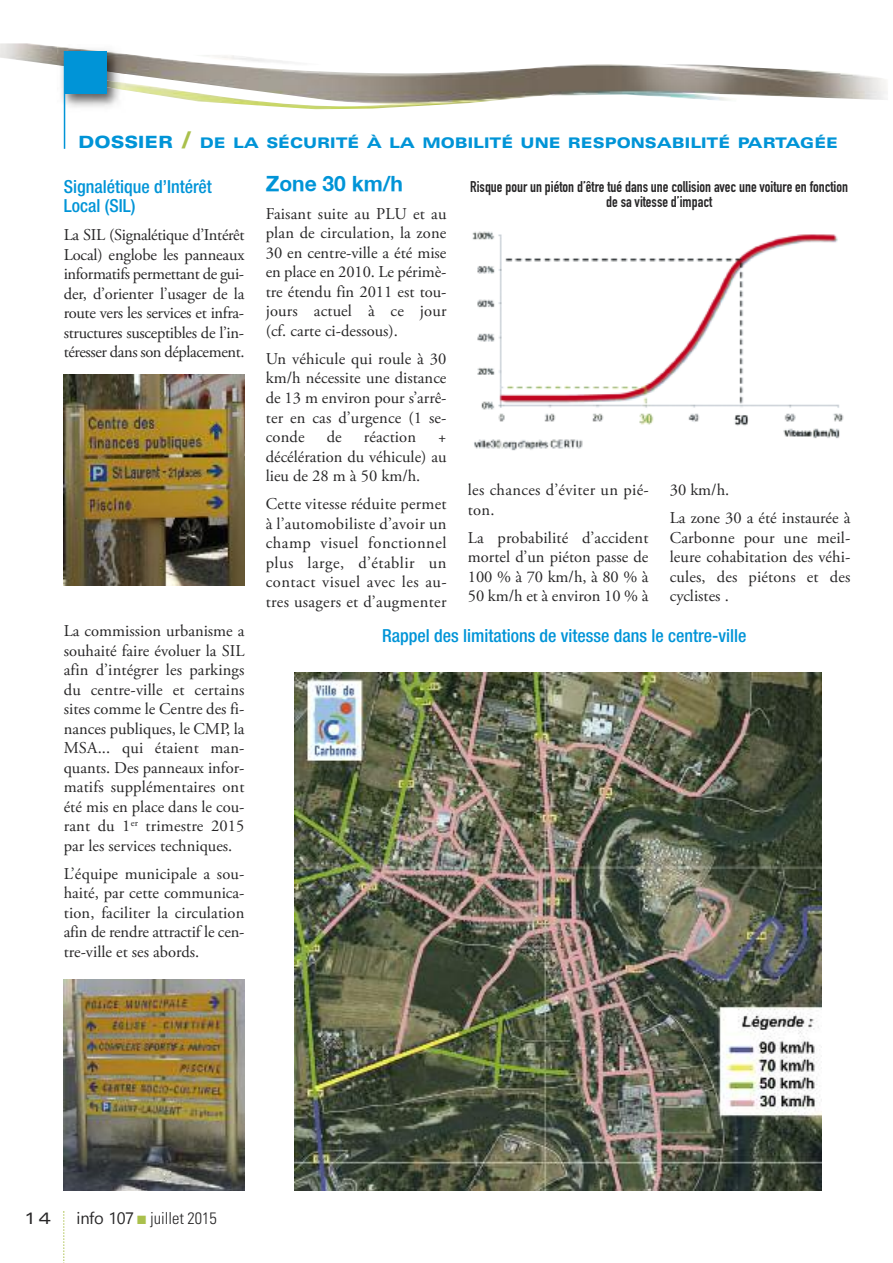
<style>
.page{position:relative;width:893px;height:1263px;background:#fff}
.page>*{position:absolute;margin:0;border:0;box-sizing:border-box;transform-origin:0 0}
.t1{font:700 21px "Helvetica Neue";color:#0094d7}
.t2{font:500 condensed 18px/19.5px "Helvetica Neue LT Std";color:#0094d7}
.t3{font:16.5px/19.5px "Adobe Garamond Pro";color:#272627;text-align:justify}
.t4{font:16.5px/19.5px "Adobe Garamond Pro";letter-spacing:.02em;color:#272627}
.t5{font:300 condensed 16.5px "Univers LT Std";color:#272627}
.t6{font:expanded 16.5px "Univers LT Std";color:#272627}
.t7{font:15.3px/15.3px "DIN Engschrift Std";color:#272627;text-align:center}
.t8{font:900 expanded 14.7px "Univers LT Std";color:#0094d7}
.s1{font-size:16.8px}
.s2{font-size:22.5px;color:#aac04c}
.s3{font-family:"Nirmala UI";font-weight:400;font-stretch:normal}
.s4{color:#aac04c}
</style>
<div class="page">
<img style="left:0;top:43px;width:887px;height:67px">
<img style="left:57px;top:74px;width:69px;height:39px">
<img style="left:57px;top:44px;width:69px;height:2px">
<img style="left:106px;top:78px;width:20px;height:12px">
<img style="left:57px;top:46px;width:69px;height:28px">
<div style="left:64px;top:51px;width:42px;height:43px;background:#0094d7"></div>
<hr style="left:64px;top:51px;width:1px;height:98px;background:#0094d7">
<svg style="left:63px;top:1211px;width:2px;height:52px"></svg>
<img style="left:295px;top:673px;width:527px;height:518px">
<img style="left:472px;top:231px;width:372px;height:220px">
<img style="left:64px;top:979px;width:180px;height:212px">
<img style="left:64px;top:374px;width:180px;height:212px">
<p class="t8" style="left:78px;top:138px;width:761px"><span class="s1">DOSSIER</span> <span class="s2">/</span> DE LA SÉCURITÉ À LA MOBILITÉ UNE RESPONSABILITÉ PARTAGÉE</p>
<p class="t2" style="left:64px;top:178px;width:150px">Signalétique d’Intérêt<br>Local (SIL)</p>
<p class="t3" style="left:64px;top:227px;width:182px">La SIL (Signalétique d’Intérêt Local) englobe les panneaux informatifs permettant de gui&shy;der, d’orienter l’usager de la route vers les services et infra&shy;structures susceptibles de l’in&shy;téresser dans son déplacement.</p>
<p class="t3" style="left:64px;top:623px;width:182px">La commission urbanisme a souhaité faire évoluer la SIL afin d’intégrer les parkings du centre-ville et certains sites comme le Centre des fi&shy;nances publiques, le CMP, la MSA... qui étaient man&shy;quants. Des panneaux infor&shy;matifs supplémentaires ont été mis en place dans le cou&shy;rant du 1<sup>er</sup> trimestre 2015 par les services techniques.</p>
<p class="t3" style="left:64px;top:865px;width:182px">L’équipe municipale a sou&shy;haité, par cette communica&shy;tion, faciliter la circulation afin de rendre attractif le cen&shy;tre-ville et ses abords.</p>
<p class="t1" style="left:266px;top:170px;width:139px">Zone 30 km/h</p>
<p class="t3" style="left:266px;top:205px;width:182px">Faisant suite au PLU et au plan de circulation, la zone 30 en centre-ville a été mise en place en 2010. Le périmè&shy;tre étendu fin 2011 est tou&shy;jours actuel à ce jour (cf. carte ci-dessous).</p>
<p class="t3" style="left:266px;top:350px;width:182px">Un véhicule qui roule à 30 km/h nécessite une distance de 13 m environ pour s’arrê&shy;ter en cas d’urgence (1 se&shy;conde</p>
<p class="t3" style="left:327px;top:429px;width:17px">de</p>
<p class="t3" style="left:364px;top:429px;width:54px">réaction</p>
<p class="t3" style="left:266px;top:429px;width:182px;text-indent:172px">+ décélération du véhicule) au lieu de 28 m à 50 km/h.</p>
<p class="t3" style="left:266px;top:496px;width:183px">Cette vitesse réduite permet à l’automobiliste d’avoir un champ visuel fonctionnel plus large, d’établir un contact visuel avec les au&shy;tres usagers et d’augmenter</p>
<p class="t7" style="left:470px;top:181px;width:379px">Risque pour un piéton d’être tué dans une collision avec une voiture en fonction de sa vitesse d’impact</p>
<p class="t4" style="left:468px;top:481px;width:183px">les chances d’éviter un pié&shy;ton.</p>
<p class="t3" style="left:468px;top:529px;width:182px">La probabilité d’accident mortel d’un piéton passe de 100 % à 70 km/h, à 80 % à 50 km/h et à environ 10 % à</p>
<p class="t3" style="left:670px;top:477px;width:182px;line-height:28px">30 km/h.<br>La zone 30 a été instaurée à</p>
<p class="t3" style="left:670px;top:529px;width:182px">Carbonne pour une meil&shy;leure cohabitation des véhi&shy;cules, des piétons et des cyclistes .</p>
<p class="t2" style="left:382px;top:628px;width:366px">Rappel des limitations de vitesse dans le centre-ville</p>
<p class="t6" style="left:24px;top:1212px;width:28px">14</p>
<p class="t5" style="left:77px;top:1212px;width:142px"><span class="s3">info 107</span> <span class="s4">■</span> juillet 2015</p>
</div>
